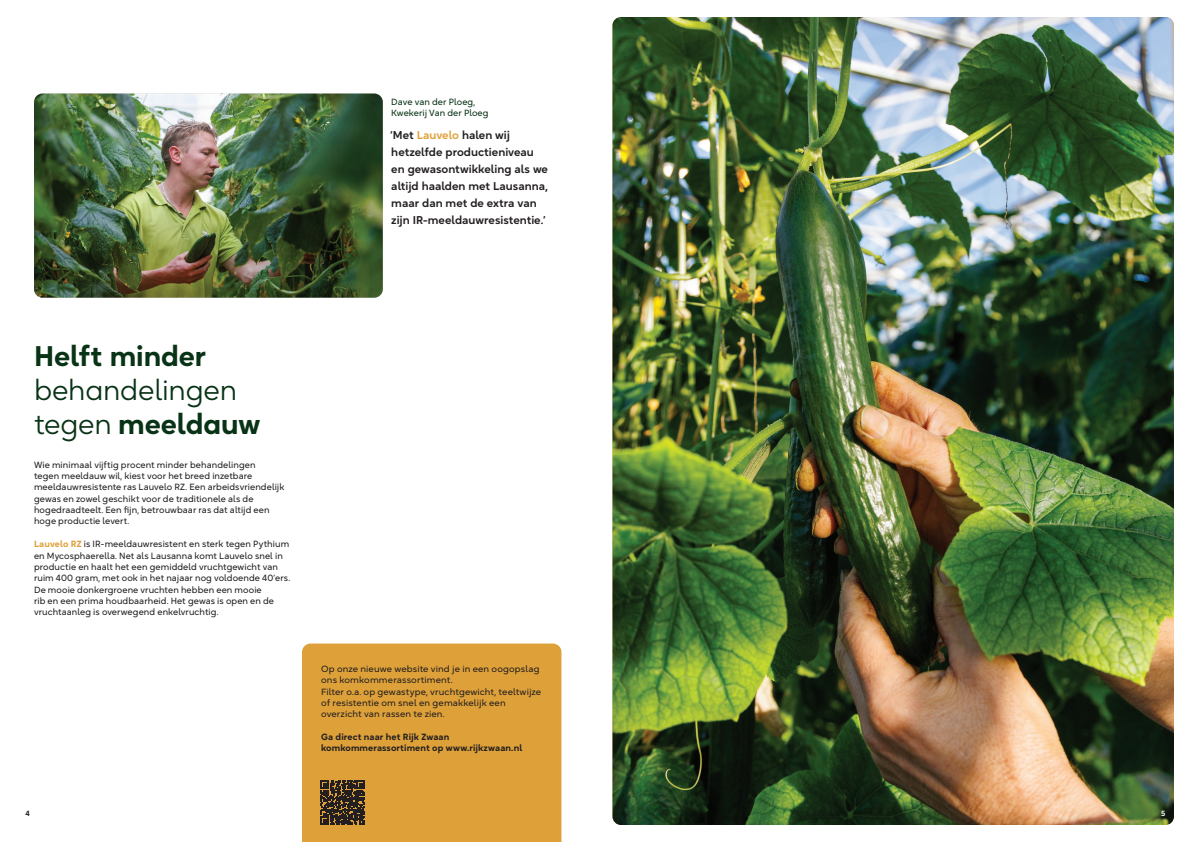
<style>
.page{position:relative;width:1191px;height:842px;background:#fff}
.page>*{position:absolute;margin:0;border:0;box-sizing:border-box;transform-origin:0 0}
.t1{font:700 28.3px "Oktah Neue";letter-spacing:-.005em;color:#093316}
.t2{font:28.3px "Oktah Neue Nr";letter-spacing:-.005em;color:#093316}
.t3{font:600 11.3px/17px "Oktah Neue";color:#231f20}
.t4{font:9px/11.3px "Oktah Neue";letter-spacing:.01em;color:#231f20}
.t5{font:700 9px/11.3px "Oktah Neue";letter-spacing:.01em;color:#231f20}
.t6{font:9px/11.3px "Oktah Neue";letter-spacing:.005em;color:#093316}
.t7{font:600 7.5px "Oktah Neue";color:#231f20}
.t8{font:600 7.5px "Oktah Neue";color:#fff}
.s1{color:#dea13a}
.s2{font-family:"Oktah Neue Nr";font-weight:400}
.s3{font-weight:700;color:#dea13a}
</style>
<div class="page">
<div style="left:302px;top:643px;width:259px;height:199px;background:#dea13a"></div>
<img style="left:34px;top:94px;width:349px;height:204px">
<img style="left:612px;top:17px;width:562px;height:808px">
<svg style="left:321px;top:780px;width:44px;height:45px;background:#483925"></svg>
<p class="t6" style="left:391px;top:96px;width:99px">Dave van der Ploeg,<br>Kwekerij Van der Ploeg</p>
<p class="t3" style="left:390px;top:126px;width:159px">‘Met <span class="s1">Lauvelo</span> halen wij hetzelfde productieniveau en gewasontwikkeling als we altijd haalden met Lausanna, maar dan met de extra van zijn IR-meeldauwresistentie.’</p>
<h1 class="t1" style="left:34px;top:334px;width:174px">Helft minder</h1>
<h1 class="t2" style="left:34px;top:369px;width:204px">behandelingen</h1>
<h1 class="t1" style="left:34px;top:402px;width:228px"><span class="s2">tegen</span> meeldauw</h1>
<p class="t4" style="left:34px;top:458px;width:252px">Wie minimaal vijftig procent minder behandelingen<br>tegen meeldauw wil, kiest voor het breed inzetbare meeldauwresistente ras Lauvelo RZ. Een arbeidsvriendelijk gewas en zowel geschikt voor de traditionele als de hogedraadteelt. Een fijn, betrouwbaar ras dat altijd een hoge productie levert.</p>
<p class="t4" style="left:34px;top:538px;width:258px"><span class="s3">Lauvelo RZ</span> is IR-meeldauwresistent en sterk tegen Pythium en Mycosphaerella. Net als Lausanna komt Lauvelo snel in productie en haalt het een gemiddeld vruchtgewicht van ruim 400 gram, met ook in het najaar nog voldoende 40’ers.<br>De mooie donkergroene vruchten hebben een mooie<br>rib en een prima houdbaarheid. Het gewas is open en de vruchtaanleg is overwegend enkelvruchtig.</p>
<p class="t4" style="left:321px;top:662px;width:221px">Op onze nieuwe website vind je in een oogopslag ons komkommerassortiment.<br>Filter o.a. op gewastype, vruchtgewicht, teeltwijze of resistentie om snel en gemakkelijk een overzicht van rassen te zien.</p>
<p class="t5" style="left:321px;top:730px;width:203px">Ga direct naar het Rijk Zwaan komkommerassortiment op www.rijkzwaan.nl</p>
<p class="t7" style="left:26px;top:808px;width:6px">4</p>
<p class="t8" style="left:1161px;top:808px;width:6px">5</p>
</div>
